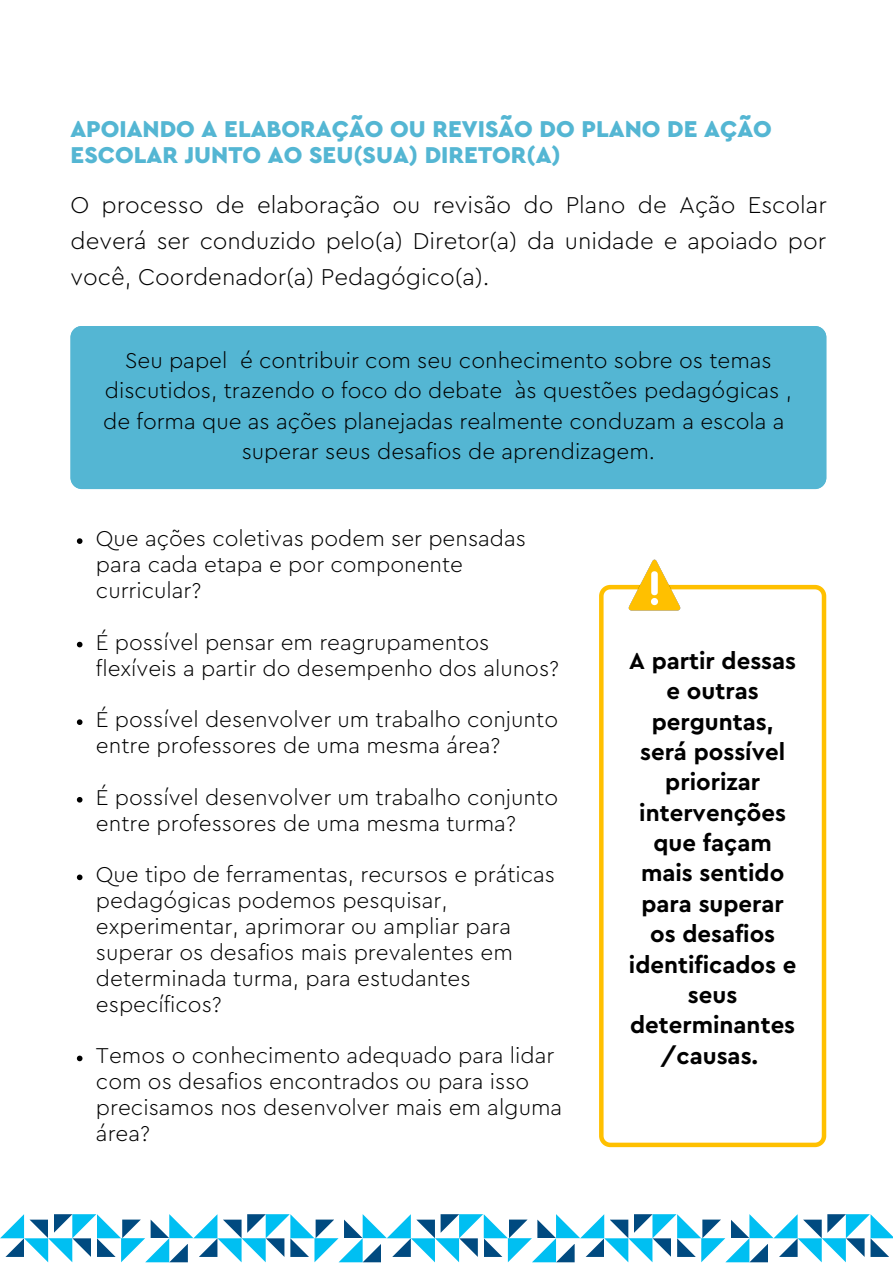
<style>
.page{position:relative;width:893px;height:1264px;background:#fff}
.page>*{position:absolute;margin:0;border:0;box-sizing:border-box;transform-origin:0 0}
.t1{font:700 24px/30.3px "Cera Pro";color:#000;text-align:center}
.t2{font:300 24px/36px "Cera Pro";color:#000;text-align:justify}
.t3{font:900 24px/25.8px "Cera Pro";color:#54b6d3}
.t4{font:300 22.5px/25.8px "Cera Pro";color:#000}
</style>
<div class="page">
<div style="left:70px;top:326px;width:756px;height:163px;background:#54b6d3"></div>
<svg style="left:599px;top:585px;width:227px;height:562px"></svg>
<svg style="left:77px;top:538px;width:5px;height:6px"></svg>
<svg style="left:77px;top:641px;width:5px;height:6px"></svg>
<svg style="left:77px;top:719px;width:5px;height:6px"></svg>
<svg style="left:77px;top:797px;width:5px;height:5px"></svg>
<svg style="left:77px;top:874px;width:5px;height:6px"></svg>
<svg style="left:77px;top:1055px;width:5px;height:6px"></svg>
<img style="left:628px;top:559px;width:52px;height:51px">
<svg style="left:0;top:1214px;width:892px;height:48px"></svg>
<p class="t3" style="left:70px;top:117px;width:702px">APOIANDO A ELABORAÇÃO OU REVISÃO DO PLANO DE AÇÃO<br>ESCOLAR JUNTO AO SEU(SUA) DIRETOR(A)</p>
<p class="t2" style="left:70px;top:188px;width:757px">O processo de elaboração ou revisão do Plano de Ação Escolar deverá ser conduzido pelo(a) Diretor(a) da unidade e apoiado por você, Coordenador(a) Pedagógico(a).</p>
<p class="t4" style="left:103px;top:346px;width:690px;line-height:30.3px;text-align:center">Seu papel é contribuir com seu conhecimento sobre os temas discutidos, trazendo o foco do debate às questões pedagógicas , de forma que as ações planejadas realmente conduzam a escola a superar seus desafios de aprendizagem.</p>
<p class="t4" style="left:96px;top:526px;width:431px">Que ações coletivas podem ser pensadas para cada etapa e por componente curricular?</p>
<p class="t4" style="left:96px;top:629px;width:464px">É possível pensar em reagrupamentos flexíveis a partir do desempenho dos alunos?</p>
<p class="t4" style="left:96px;top:707px;width:463px">É possível desenvolver um trabalho conjunto entre professores de uma mesma área?</p>
<p class="t4" style="left:96px;top:785px;width:463px">É possível desenvolver um trabalho conjunto entre professores de uma mesma turma?</p>
<p class="t4" style="left:96px;top:862px;width:460px">Que tipo de ferramentas, recursos e práticas pedagógicas podemos pesquisar, experimentar, aprimorar ou ampliar para superar os desafios mais prevalentes em determinada turma, para estudantes específicos?</p>
<p class="t4" style="left:96px;top:1043px;width:467px">Temos o conhecimento adequado para lidar com os desafios encontrados ou para isso precisamos nos desenvolver mais em alguma área?</p>
<p class="t1" style="left:629px;top:646px;width:169px">A partir dessas e outras perguntas, será possível priorizar intervenções que façam mais sentido para superar os desafios identificados e seus determinantes /causas.</p>
</div>
